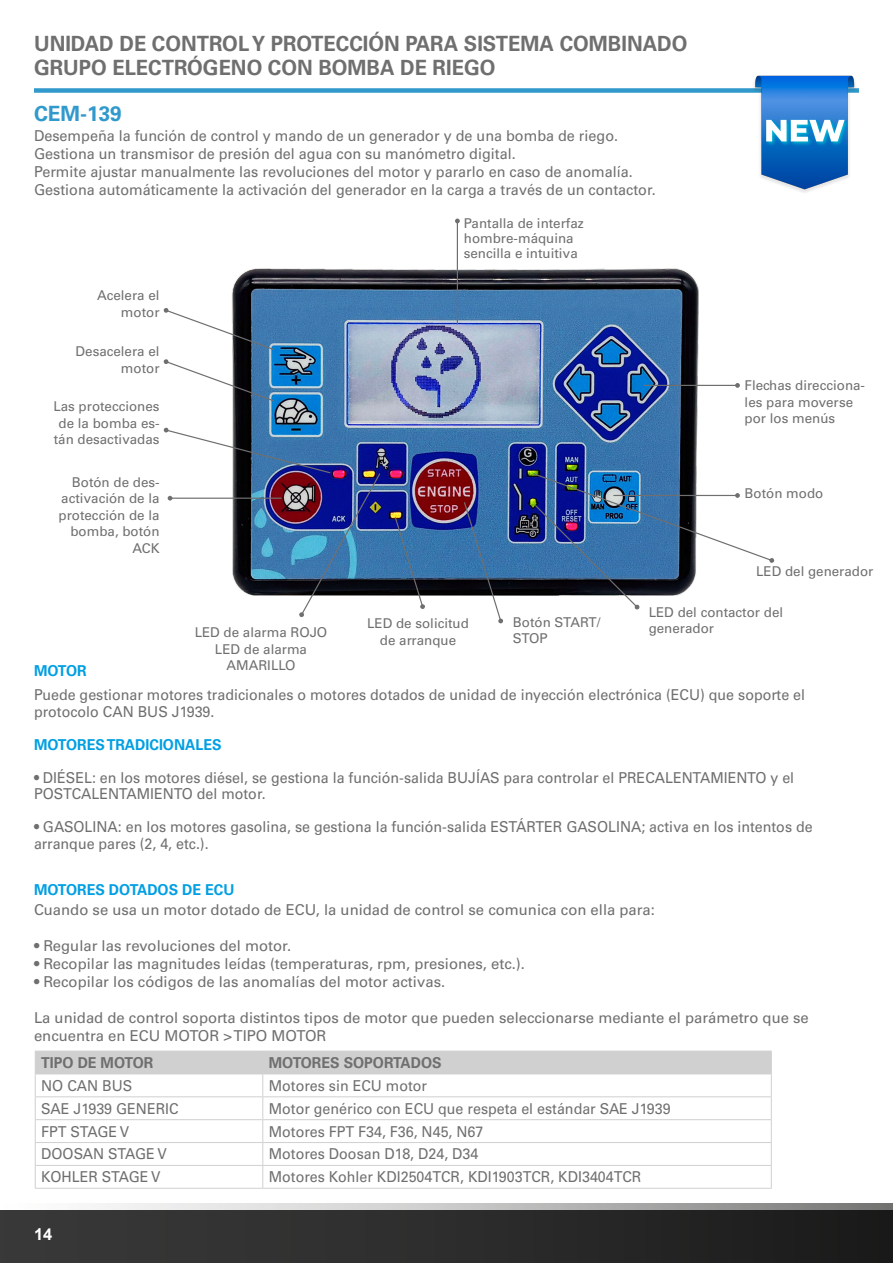
<style>
.page{position:relative;width:893px;height:1263px;background:#fff}
.page>*{position:absolute;margin:0;border:0;box-sizing:border-box;transform-origin:0 0}
.t1{font:700 21px/24px "Univers LT Std";color:#706f6f;scale:.96 1}
.t2{font:700 21px "Univers LT Std";color:#3199cc}
.t3{font:700 16.5px "Arial";color:#fff}
.t4{font:15px/16.5px "Univers LT Std";color:#706f6f;scale:.95 1}
.t5{font:15px/18px "Univers LT Std";color:#706f6f}
.t6{font:15px/18px "Univers LT Std";color:#706f6f;scale:.96 1}
.t7{font:700 15px "Univers LT Std";color:#009fe3;scale:.95 1}
.t8{font:700 15px "Univers LT Std";color:#706f6f;scale:.95 1}
.t9{font:13.5px/16.5px "Univers LT Std";color:#706f6f}
</style>
<div class="page">
<div style="left:0;top:1203px;width:893px;height:60px;background:linear-gradient(to right,#fff,#7d7d7c)"></div>
<hr style="left:892px;top:1203px;width:1px;height:60px;background:#70706f">
<div style="left:0;top:1210px;width:893px;height:53px;background:linear-gradient(to right,#3b3b3b,#1b1b1b)"></div>
<hr style="left:892px;top:1210px;width:1px;height:53px;background:#000">
<div style="left:34px;top:88px;width:825px;height:5px;background:#3199cc"></div>
<img style="left:232px;top:246px;width:473px;height:350px">
<hr style="left:644px;top:385px;width:93px;height:1px;background:#706f6f">
<svg style="left:735px;top:383px;width:5px;height:5px"></svg>
<hr style="left:457px;top:221px;width:1px;height:104px;background:#706f6f">
<svg style="left:455px;top:219px;width:5px;height:4px"></svg>
<svg style="left:394px;top:516px;width:31px;height:93px;background:#4a6c95"></svg>
<svg style="left:163px;top:359px;width:113px;height:44px"></svg>
<svg style="left:163px;top:308px;width:113px;height:43px"></svg>
<svg style="left:463px;top:501px;width:40px;height:123px"></svg>
<svg style="left:532px;top:472px;width:242px;height:138px"></svg>
<svg style="left:163px;top:427px;width:218px;height:190px"></svg>
<img style="left:745px;top:75px;width:114px;height:118px">
<svg style="left:35px;top:1051px;width:737px;height:137px"></svg>
<hr style="left:35px;top:1188px;width:228px;height:1px;background:#d0d0d0">
<hr style="left:263px;top:1188px;width:509px;height:1px;background:#d0d0d0">
<h1 class="t1" style="left:34px;top:32px;width:682px">UNIDAD DE CONTROL Y PROTECCIÓN PARA SISTEMA COMBINADO<br>GRUPO ELECTRÓGENO CON BOMBA DE RIEGO</h1>
<h1 class="t2" style="left:34px;top:102px;width:89px">CEM-139</h1>
<p class="t6" style="left:34px;top:127px;width:649px">Desempeña la función de control y mando de un generador y de una bomba de riego.<br>Gestiona un transmisor de presión del agua con su manómetro digital.<br>Permite ajustar manualmente las revoluciones del motor y pararlo en caso de anomalía.<br>Gestiona automáticamente la activación del generador en la carga a través de un contactor.</p>
<p class="t9" style="left:464px;top:216px;width:121px;line-height:15px">Pantalla de interfaz hombre-máquina sencilla e intuitiva</p>
<p class="t9" style="left:97px;top:287px;width:64px;text-align:right">Acelera el motor</p>
<p class="t9" style="left:76px;top:343px;width:85px;text-align:right">Desacelera el motor</p>
<p class="t9" style="left:53px;top:398px;width:108px;text-align:center">Las protecciones de la bomba es&shy;tán desactivadas</p>
<p class="t9" style="left:59px;top:474px;width:102px;text-align:right">Botón de des&shy;activación de la protección de la bomba, botón<br>ACK</p>
<p class="t7" style="left:34px;top:662px;width:57px">MOTOR</p>
<p class="t9" style="left:195px;top:624px;width:134px;text-align:center">LED de alarma ROJO<br>LED de alarma<br>AMARILLO</p>
<p class="t9" style="left:367px;top:615px;width:103px;text-align:center">LED de solicitud de arranque</p>
<p class="t9" style="left:513px;top:614px;width:89px">Botón START/<br>STOP</p>
<p class="t9" style="left:745px;top:377px;width:122px">Flechas direcciona&shy;les para moverse por los menús</p>
<p class="t9" style="left:745px;top:485px;width:80px">Botón modo</p>
<p class="t9" style="left:756px;top:563px;width:119px">LED del generador</p>
<p class="t9" style="left:649px;top:604px;width:136px">LED del contactor del generador</p>
<p class="t4" style="left:34px;top:687px;width:813px">Puede gestionar motores tradicionales o motores dotados de unidad de inyección electrónica (ECU) que soporte el protocolo CAN BUS J1939.</p>
<p class="t7" style="left:34px;top:736px;width:199px">MOTORES TRADICIONALES</p>
<p class="t4" style="left:34px;top:769px;width:802px">• DIÉSEL: en los motores diésel, se gestiona la función-salida BUJÍAS para controlar el PRECALENTAMIENTO y el<br>POSTCALENTAMIENTO del motor.</p>
<p class="t4" style="left:34px;top:819px;width:821px">• GASOLINA: en los motores gasolina, se gestiona la función-salida ESTÁRTER GASOLINA; activa en los intentos de arranque pares (2, 4, etc.).</p>
<p class="t7" style="left:34px;top:881px;width:212px">MOTORES DOTADOS DE ECU</p>
<p class="t5" style="left:34px;top:900px;width:622px">Cuando se usa un motor dotado de ECU, la unidad de control se comunica con ella para:</p>
<p class="t5" style="left:34px;top:936px;width:259px">• Regular las revoluciones del motor.</p>
<p class="t5" style="left:34px;top:954px;width:492px">• Recopilar las magnitudes leídas (temperaturas, rpm, presiones, etc.).</p>
<p class="t5" style="left:34px;top:972px;width:413px">• Recopilar los códigos de las anomalías del motor activas.</p>
<p class="t5" style="left:34px;top:1008px;width:776px">La unidad de control soporta distintos tipos de motor que pueden seleccionarse mediante el parámetro que se encuentra en ECU MOTOR &gt; TIPO MOTOR</p>
<p class="t8" style="left:41px;top:1054px;width:119px">TIPO DE MOTOR</p>
<p class="t8" style="left:269px;top:1054px;width:184px">MOTORES SOPORTADOS</p>
<p class="t4" style="left:41px;top:1077px;width:97px">NO CAN BUS</p>
<p class="t4" style="left:269px;top:1077px;width:168px">Motores sin ECU motor</p>
<p class="t4" style="left:41px;top:1100px;width:146px">SAE J1939 GENERIC</p>
<p class="t4" style="left:269px;top:1100px;width:425px">Motor genérico con ECU que respeta el estándar SAE J1939</p>
<p class="t4" style="left:41px;top:1123px;width:94px">FPT STAGE V</p>
<p class="t4" style="left:269px;top:1123px;width:227px">Motores FPT F34, F36, N45, N67</p>
<p class="t4" style="left:41px;top:1146px;width:134px">DOOSAN STAGE V</p>
<p class="t4" style="left:269px;top:1146px;width:222px">Motores Doosan D18, D24, D34</p>
<p class="t4" style="left:41px;top:1169px;width:127px">KOHLER STAGE V</p>
<p class="t4" style="left:269px;top:1169px;width:394px">Motores Kohler KDI2504TCR, KDI1903TCR, KDI3404TCR</p>
<p class="t3" style="left:34px;top:1223px;width:20px">14</p>
</div>
